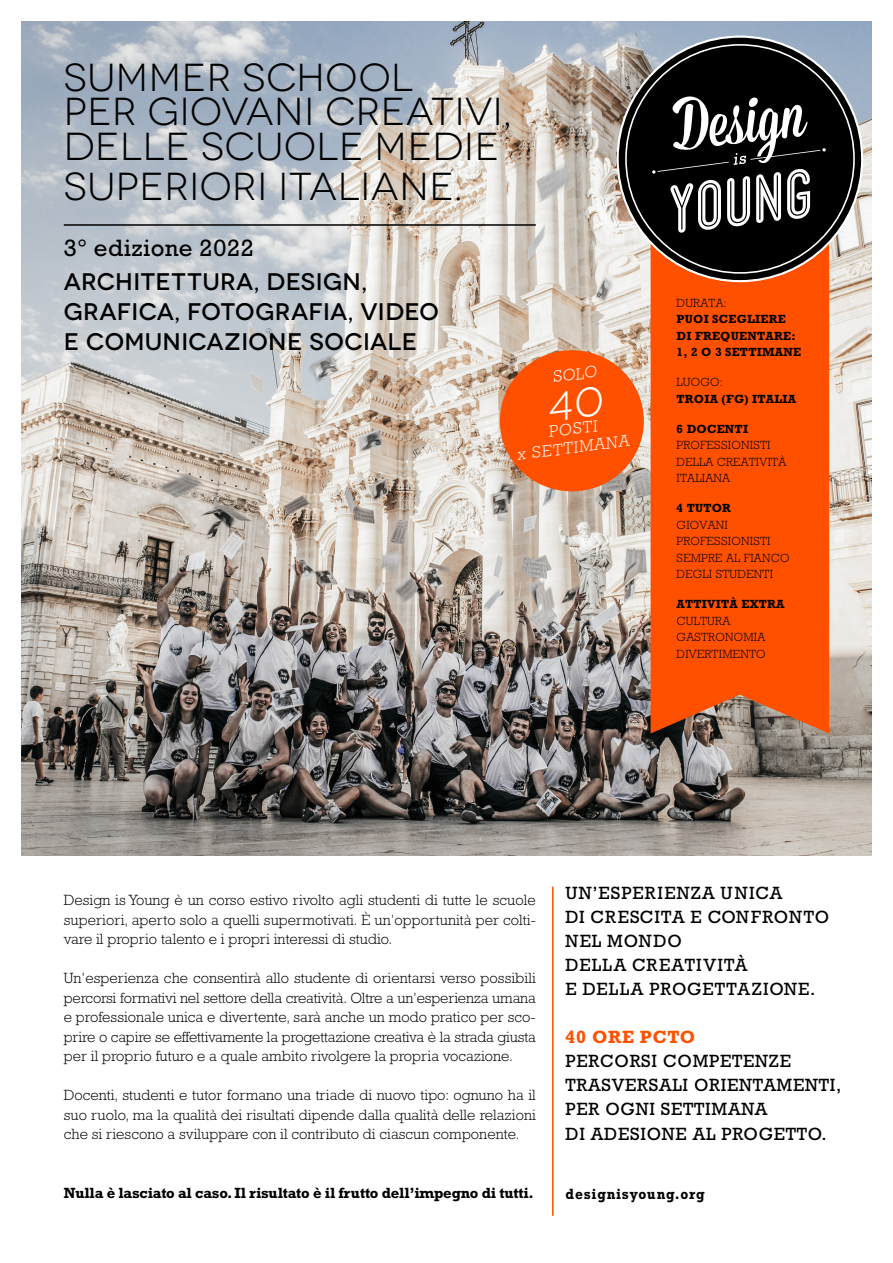
<style>
.page{position:relative;width:893px;height:1263px;background:#fff}
.page>*{position:absolute;margin:0;border:0;box-sizing:border-box;transform-origin:0 0}
.t1{font:39px/34.2px "Novecentowide";letter-spacing:.02em;color:#000}
.t2{font:500 24px/30px "Novecentowide";letter-spacing:.015em;color:#000}
.t3{font:24px "Rockwell Std";letter-spacing:.03em;color:#000}
.t4{font:18px/24px "Rockwell Std";letter-spacing:.06em;color:#000}
.t5{font:18px/24.5px "Rockwell Std";letter-spacing:.04em;color:#000}
.t6{font:700 18px "Rockwell Std";letter-spacing:.04em;color:#ff5000}
.t7{font:300 16.5px/18.5px "Rockwell Std";color:#fff;text-align:center}
.t8{font:300 15px/19.5px "Rockwell Std";letter-spacing:.005em;color:#000;text-align:justify}
.t9{font:700 15px "Rockwell Std";letter-spacing:-.015em;color:#000}
.t10{font:700 15px "Rockwell Std";letter-spacing:.06em;color:#000;scale:.92 1}
.t11{font:300 12px/16.5px "Rockwell Std";letter-spacing:.02em;color:#000}
.t12{font:700 12px/16.5px "Rockwell Std";letter-spacing:.02em;color:#000}
</style>
<div class="page">
<img style="left:21px;top:21px;width:851px;height:834px">
<div style="left:651px;top:244px;width:178px;height:489px;background:#ff5000"></div>
<hr style="left:552px;top:887px;width:2px;height:329px;background:#ff5000">
<hr style="left:64px;top:224px;width:472px;height:2px;background:#000">
<svg style="left:617px;top:36px;width:246px;height:246px"></svg>
<div style="left:619px;top:38px;width:242px;height:242px;background:#000;border-radius:50%"></div>
<svg style="left:652px;top:96px;width:174px;height:137px"></svg>
<div style="left:500px;top:350px;width:144px;height:141px;background:#ff5000;border-radius:50%"></div>
<h1 class="t1" style="left:64px;top:61px;width:449px">SUMMER SCHOOL<br>PER GIOVANI CREATIVI,<br>DELLE SCUOLE MEDIE</h1>
<h1 class="t1" style="left:64px;top:169px;width:400px">SUPERIORI ITALIANE.</h1>
<h2 class="t3" style="left:64px;top:233px;width:192px">3° edizione 2022</h2>
<h2 class="t2" style="left:64px;top:267px;width:377px">ARCHITETTURa, DESIGN,<br>GRAFICA, FOTOGRAFIA, VIDEO<br>E COMUNICAZIONE SOCIALE</h2>
<p class="t7" style="left:552px;top:367px;width:46px;rotate:-7deg">SOLO</p>
<p class="t7" style="left:513px;top:427px;width:114px;rotate:-7deg">POSTI<br>x SETTIMANA</p>
<p class="t11" style="left:677px;top:295px;width:52px">DURATA:</p>
<p class="t12" style="left:677px;top:311px;width:126px">PUOI SCEGLIERE<br>DI FREQUENTARE:<br>1, 2 O 3 SETTIMANE</p>
<p class="t11" style="left:677px;top:374px;width:48px">LUOGO:</p>
<p class="t12" style="left:677px;top:390px;width:121px">TROIA (FG) ITALIA</p>
<p class="t12" style="left:677px;top:420px;width:73px">6 DOCENTI</p>
<p class="t11" style="left:677px;top:437px;width:111px">PROFESSIONISTI<br>DELLA CREATIVITÀ<br>ITALIANA</p>
<p class="t12" style="left:677px;top:500px;width:56px">4 TUTOR</p>
<p class="t11" style="left:677px;top:517px;width:114px">GIOVANI<br>PROFESSIONISTI<br>SEMPRE AL FIANCO<br>DEGLI STUDENTI</p>
<p class="t12" style="left:677px;top:596px;width:110px">ATTIVITÀ EXTRA</p>
<p class="t11" style="left:677px;top:613px;width:90px">CULTURA<br>GASTRONOMIA<br>DIVERTIMENTO</p>
<p class="t8" style="left:64px;top:890px;width:474px">Design is Young è un corso estivo rivolto agli studenti di tutte le scuole superiori, aperto solo a quelli supermotivati. È un’opportunità per colti&shy;vare il proprio talento e i propri interessi di studio.</p>
<p class="t8" style="left:64px;top:968px;width:473px">Un’esperienza che consentirà allo studente di orientarsi verso possibili percorsi formativi nel settore della creatività. Oltre a un’esperienza umana e professionale unica e divertente, sarà anche un modo pratico per sco&shy;prire o capire se effettivamente la progettazione creativa è la strada giusta per il proprio futuro e a quale ambito rivolgere la propria vocazione.</p>
<p class="t8" style="left:64px;top:1085px;width:474px">Docenti, studenti e tutor formano una triade di nuovo tipo: ognuno ha il suo ruolo, ma la qualità dei risultati dipende dalla qualità delle relazioni che si riescono a sviluppare con il contributo di ciascun componente.</p>
<p class="t9" style="left:64px;top:1184px;width:471px">Nulla è lasciato al caso. Il risultato è il frutto dell’impegno di tutti.</p>
<p class="t4" style="left:566px;top:881px;width:265px">UN’ESPERIENZA UNICA<br>DI CRESCITA E CONFRONTO<br>NEL MONDO<br>DELLA CREATIVITÀ<br>E DELLA PROGETTAZIONE.</p>
<p class="t6" style="left:566px;top:1026px;width:131px">40 ORE PCTO</p>
<p class="t5" style="left:566px;top:1048px;width:277px">PERCORSI COMPETENZE<br>TRASVERSALI ORIENTAMENTI,<br>PER OGNI SETTIMANA<br>DI ADESIONE AL PROGETTO.</p>
<p class="t10" style="left:566px;top:1185px;width:153px">designisyoung.org</p>
</div>
